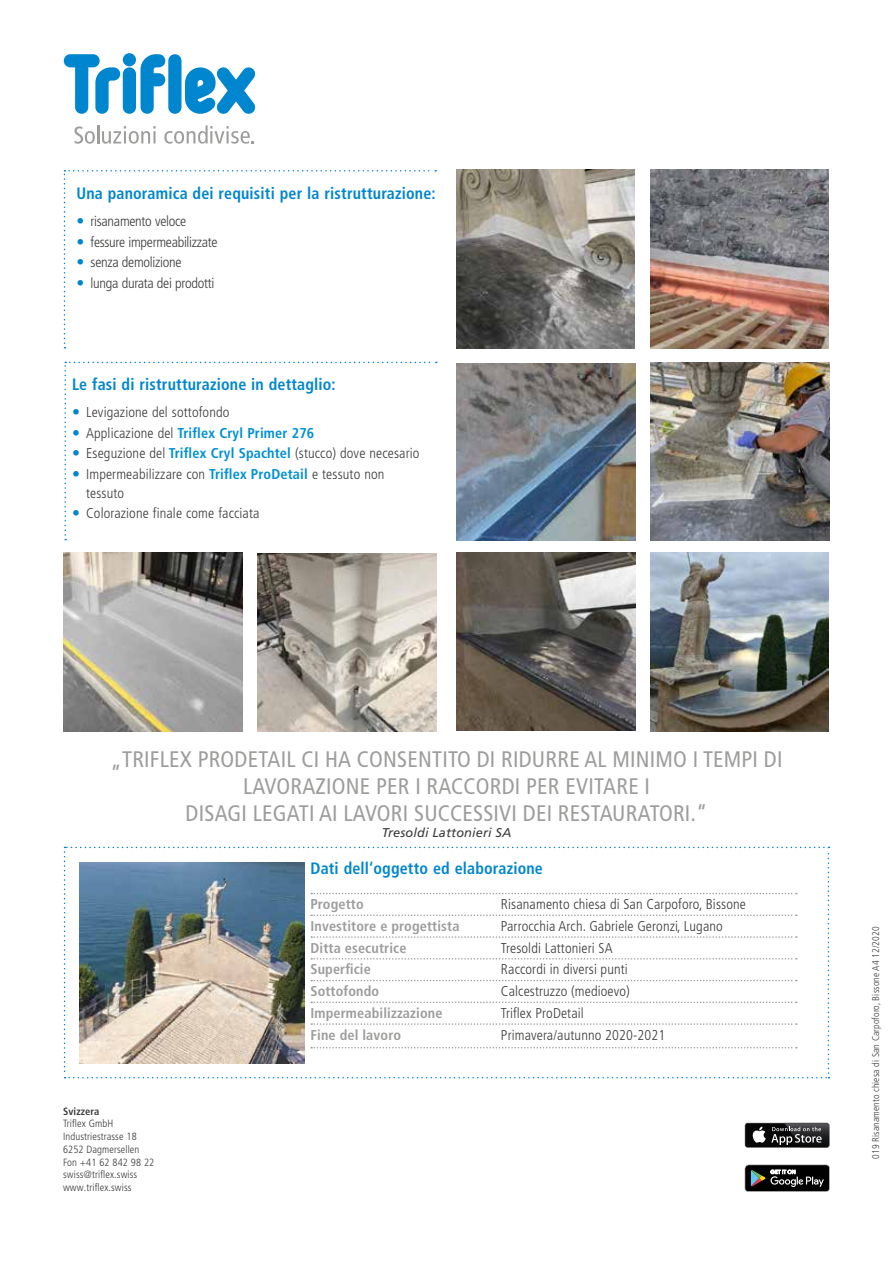
<style>
.page{position:relative;width:893px;height:1263px;background:#fff}
.page>*{position:absolute;margin:0;border:0;box-sizing:border-box;transform-origin:0 0}
.t1{font:condensed 22.5px/27px "Frutiger LT Pro";letter-spacing:.01em;color:#9d9d9c;text-align:center}
.t2{font:700 condensed 16.5px "Frutiger LT Pro";letter-spacing:.01em;color:#0086ce}
.t3{font:300 condensed 14.25px/20.7px "Frutiger LT Pro";letter-spacing:.01em;color:#3c3c3b}
.t4{font:700 condensed 14.25px "Frutiger LT Pro";letter-spacing:.01em;color:#9d9d9c}
.t5{font:300 condensed 14.25px/20.7px "Frutiger LT Pro";letter-spacing:-.02em;color:#3c3c3b}
.t6{font:italic 12.75px "Frutiger LT";letter-spacing:.01em;color:#3c3c3b}
.t7{font:300 condensed 10.5px/12.8px "Frutiger LT Pro";letter-spacing:.01em;color:#3c3c3b}
.t8{font:700 condensed 10.5px "Frutiger LT";letter-spacing:.01em;color:#3c3c3b}
.t9{font:300 condensed 9.75px "Frutiger LT Pro";letter-spacing:.01em;color:#3c3c3b}
.s1{font-weight:700;color:#0090d3}
</style>
<div class="page">
<svg style="left:64px;top:54px;width:56px;height:60px"></svg>
<div style="left:123px;top:67px;width:13px;height:47px;background:#0086ce;border-radius:7px"></div>
<div style="left:123px;top:53px;width:13px;height:13px;background:#0086ce;border-radius:50%"></div>
<svg style="left:140px;top:54px;width:25px;height:60px"></svg>
<svg style="left:185px;top:67px;width:70px;height:47px"></svg>
<div style="left:168px;top:54px;width:13px;height:60px;background:#0086ce;border-radius:7px"></div>
<svg style="left:74px;top:125px;width:82px;height:19px"></svg>
<svg style="left:164px;top:125px;width:90px;height:19px"></svg>
<div style="left:745px;top:1123px;width:84px;height:24px;background:#070707;border-radius:2px"></div>
<img style="left:784px;top:1123px;width:46px;height:25px">
<img style="left:785px;top:1123px;width:44px;height:24px">
<svg style="left:752px;top:1126px;width:70px;height:19px"></svg>
<svg style="left:745px;top:1164px;width:85px;height:28px;background:#353635"></svg>
<svg style="left:64px;top:847px;width:765px;height:231px"></svg>
<img style="left:457px;top:170px;width:178px;height:178px">
<img style="left:457px;top:363px;width:178px;height:177px">
<img style="left:651px;top:170px;width:178px;height:178px">
<img style="left:651px;top:362px;width:178px;height:179px">
<img style="left:79px;top:862px;width:225px;height:201px">
<img style="left:457px;top:552px;width:178px;height:179px">
<img style="left:651px;top:553px;width:178px;height:178px">
<img style="left:64px;top:553px;width:178px;height:178px">
<img style="left:258px;top:553px;width:178px;height:179px">
<svg style="left:64px;top:362px;width:373px;height:178px"></svg>
<svg style="left:64px;top:170px;width:372px;height:178px"></svg>
<p class="t2" style="left:77px;top:183px;width:361px">Una panoramica dei requisiti per la ristrutturazione:</p>
<p class="t5" style="left:91px;top:211px;width:129px">risanamento veloce fessure impermeabilizzate senza demolizione<br>lunga durata dei prodotti</p>
<p class="t2" style="left:72px;top:374px;width:265px">Le fasi di ristrutturazione in dettaglio:</p>
<p class="t3" style="left:86px;top:402px;width:335px">Levigazione del sottofondo<br>Applicazione del <span class="s1">Triflex Cryl Primer 276<br></span>Eseguzione del <span class="s1">Triflex Cryl Spachtel</span> (stucco) dove necesario Impermeabilizzare con <span class="s1">Triflex ProDetail</span> e tessuto non</p>
<p class="t3" style="left:86px;top:482px;width:175px">tessuto<br>Colorazione finale come facciata</p>
<h1 class="t1" style="left:111px;top:746px;width:673px">„TRIFLEX PRODETAIL CI HA CONSENTITO DI RIDURRE AL MINIMO I TEMPI DI<br>LAVORAZIONE PER I RACCORDI PER EVITARE I<br>DISAGI LEGATI AI LAVORI SUCCESSIVI DEI RESTAURATORI.“</h1>
<p class="t6" style="left:382px;top:825px;width:131px">Tresoldi Lattonieri SA</p>
<p class="t8" style="left:63px;top:1105px;width:38px">Svizzera</p>
<p class="t7" style="left:63px;top:1117px;width:93px">Triflex GmbH<br>Industriestrasse 18<br>6252 Dagmersellen<br>Fon +41 62 842 98 22 swiss@triflex.swiss www.triflex.swiss</p>
<p class="t2" style="left:310px;top:858px;width:234px">Dati dell‘oggetto ed elaborazione</p>
<p class="t4" style="left:310px;top:896px;width:55px">Progetto</p>
<p class="t3" style="left:501px;top:894px;width:246px">Risanamento chiesa di San Carpoforo, Bissone</p>
<p class="t4" style="left:310px;top:917px;width:151px">Investitore e progettista</p>
<p class="t3" style="left:501px;top:916px;width:223px">Parrocchia Arch. Gabriele Geronzi, Lugano</p>
<p class="t4" style="left:310px;top:939px;width:98px">Ditta esecutrice</p>
<p class="t3" style="left:501px;top:937px;width:113px">Tresoldi Lattonieri SA</p>
<p class="t4" style="left:310px;top:961px;width:62px">Superficie</p>
<p class="t3" style="left:501px;top:959px;width:128px">Raccordi in diversi punti</p>
<p class="t4" style="left:310px;top:983px;width:70px">Sottofondo</p>
<p class="t3" style="left:501px;top:981px;width:131px">Calcestruzzo (medioevo)</p>
<p class="t4" style="left:310px;top:1004px;width:134px">Impermeabilizzazione</p>
<p class="t3" style="left:501px;top:1003px;width:84px">Triflex ProDetail</p>
<p class="t4" style="left:310px;top:1026px;width:92px">Fine del lavoro</p>
<p class="t3" style="left:501px;top:1024px;width:166px">Primavera/autunno 2020-2021</p>
<p class="t9" style="left:870px;top:1159px;width:234px;rotate:-90deg">019 Risanamento chiesa di San Carpoforo, Bissone A4 12/2020</p>
</div>
